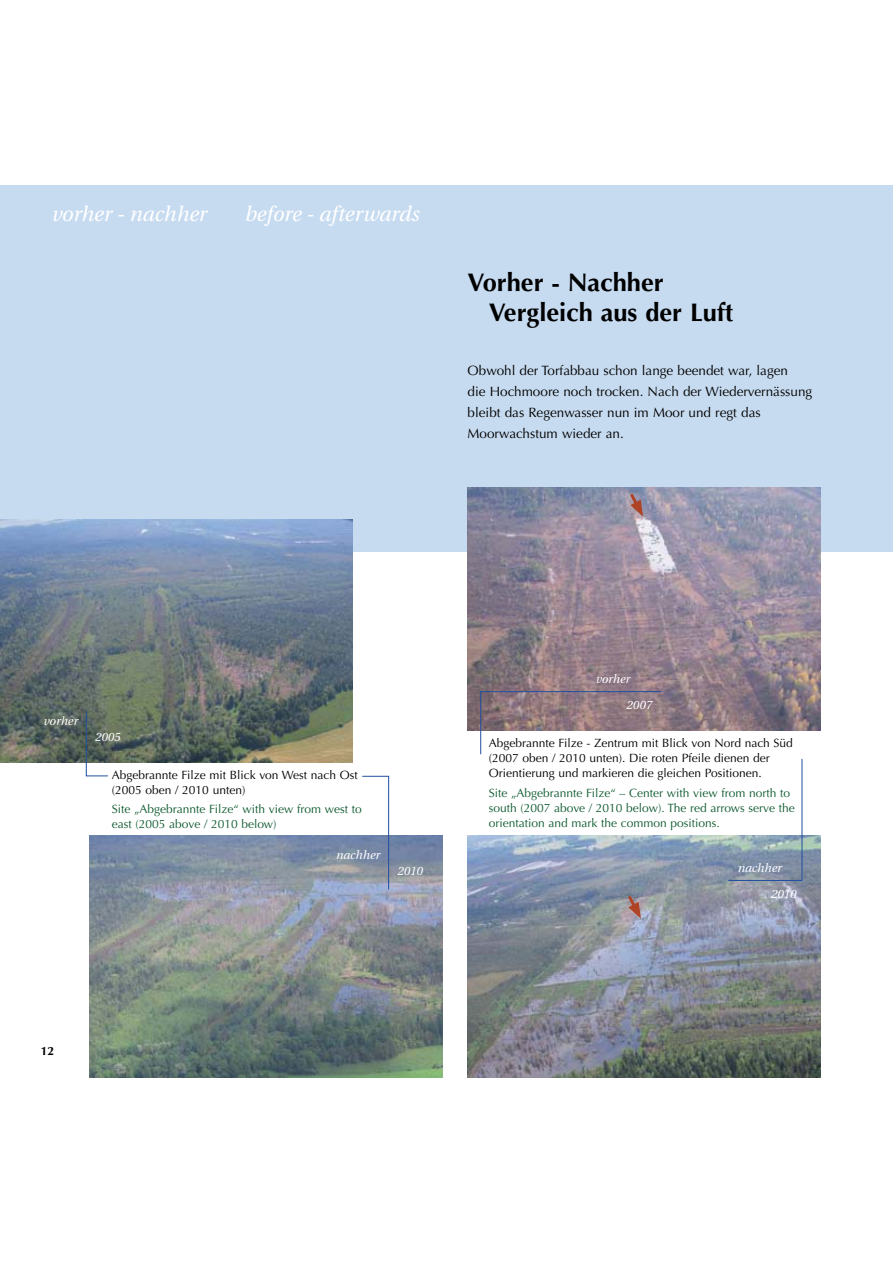
<style>
.page{position:relative;width:893px;height:1263px;background:#fff}
.page>*{position:absolute;margin:0;border:0;box-sizing:border-box;transform-origin:0 0}
.t1{font:700 25.5px/30px "Optima";color:#000}
.t2{font:italic 21px "Utopia";color:#fff}
.t3{font:13.5px/21px "Optima";color:#000}
.t4{font:12px/15px "Optima";color:#105b31}
.t5{font:12px/15px "Optima";color:#000}
.t6{font:italic 12px "Utopia";color:#fff}
.t7{font:700 12px "Optima";color:#000}
</style>
<div class="page">
<div style="left:0;top:185px;width:893px;height:366px;background:#c7dbf0"></div>
<img style="left:468px;top:488px;width:352px;height:242px">
<img style="left:89px;top:835px;width:353px;height:243px">
<img style="left:0;top:520px;width:353px;height:242px">
<img style="left:468px;top:835px;width:352px;height:243px">
<svg style="left:626px;top:893px;width:15px;height:26px"></svg>
<svg style="left:628px;top:491px;width:15px;height:26px"></svg>
<svg style="left:86px;top:710px;width:22px;height:67px"></svg>
<svg style="left:362px;top:776px;width:27px;height:114px"></svg>
<svg style="left:480px;top:691px;width:181px;height:64px"></svg>
<svg style="left:728px;top:759px;width:75px;height:122px"></svg>
<h2 class="t2" style="left:51px;top:206px;width:157px">vorher - nachher</h2>
<h2 class="t2" style="left:244px;top:206px;width:176px">before - afterwards</h2>
<h1 class="t1" style="left:489px;top:270px;width:246px;text-indent:-21px">Vorher - Nachher<br>Vergleich aus der Luft</h1>
<p class="t3" style="left:468px;top:361px;width:346px">Obwohl der Torfabbau schon lange beendet war, lagen<br>die Hochmoore noch trocken. Nach der Wiedervernässung bleibt das Regenwasser nun im Moor und regt das Moorwachstum wieder an.</p>
<p class="t6" style="left:43px;top:716px;width:36px">vorher</p>
<p class="t6" style="left:95px;top:732px;width:27px">2005</p>
<p class="t5" style="left:112px;top:768px;width:247px">Abgebrannte Filze mit Blick von West nach Ost (2005 oben / 2010 unten)</p>
<p class="t4" style="left:112px;top:802px;width:251px">Site „Abgebrannte Filze“ with view from west to east (2005 above / 2010 below)</p>
<p class="t6" style="left:336px;top:850px;width:46px">nachher</p>
<p class="t6" style="left:397px;top:866px;width:27px">2010</p>
<p class="t7" style="left:41px;top:1046px;width:15px">12</p>
<p class="t6" style="left:595px;top:674px;width:36px">vorher</p>
<p class="t6" style="left:626px;top:700px;width:27px">2007</p>
<p class="t5" style="left:489px;top:737px;width:305px">Abgebrannte Filze - Zentrum mit Blick von Nord nach Süd (2007 oben / 2010 unten). Die roten Pfeile dienen der<br>Orientierung und markieren die gleichen Positionen.</p>
<p class="t4" style="left:489px;top:786px;width:307px">Site „Abgebrannte Filze“ – Center with view from north to south (2007 above / 2010 below). The red arrows serve the orientation and mark the common positions.</p>
<p class="t6" style="left:737px;top:863px;width:46px">nachher</p>
<p class="t6" style="left:771px;top:889px;width:27px">2010</p>
</div>
